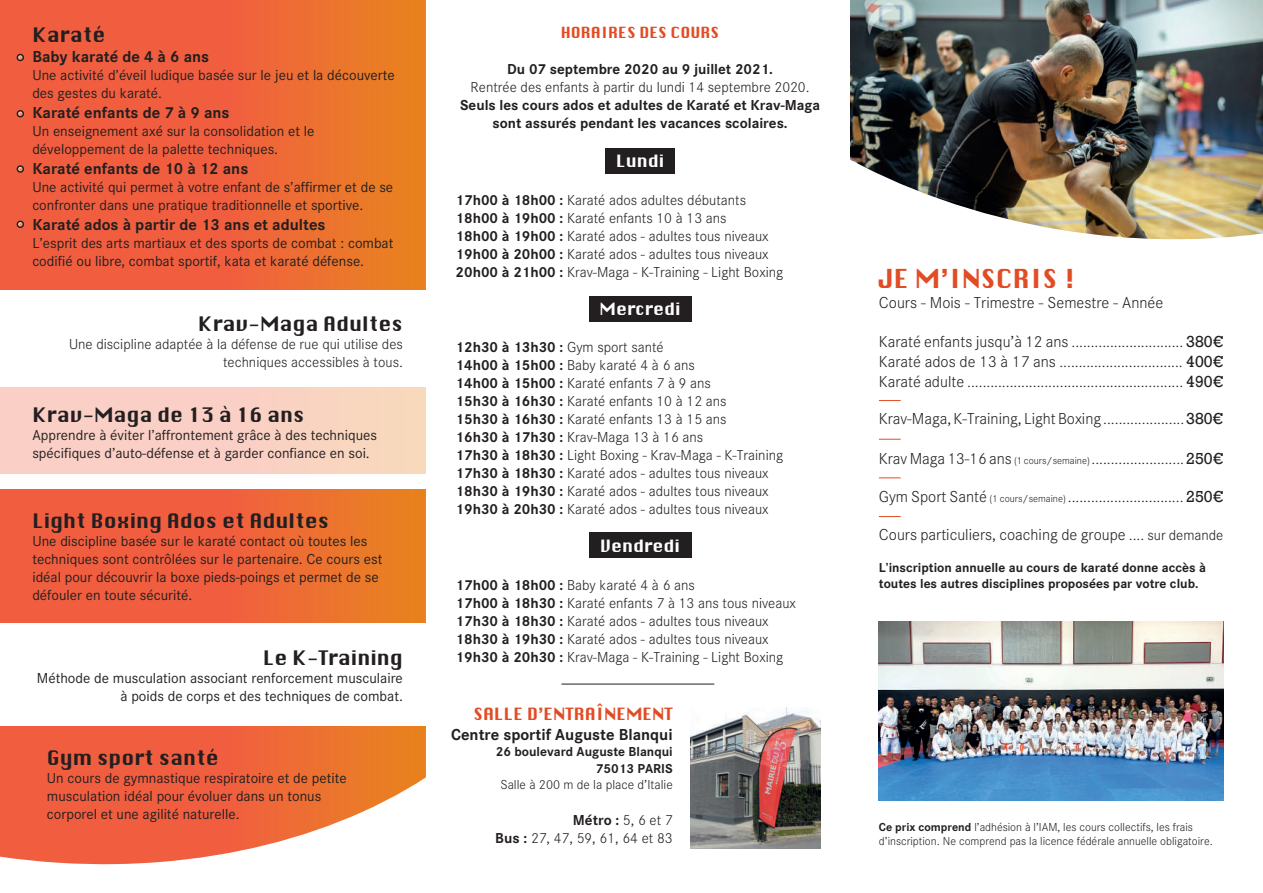
<style>
.page{position:relative;width:1263px;height:893px;background:#fff}
.page>*{position:absolute;margin:0;border:0;box-sizing:border-box;transform-origin:0 0}
.t1{font:25.5px "Krungthep";color:#e24c24}
.t2{font:19.5px "Krungthep";color:#231f20}
.t3{font:300 16.5px "Corporate";color:#231f20}
.t4{font:700 16.5px "Corporate";color:#231f20}
.t5{font:16.5px "Krungthep";color:#fff}
.t6{font:16.5px "Krungthep";color:#e24c24}
.t7{font:300 15px/18px "Corporate";color:#231f20}
.t8{font:15px/18px "Corporate";color:#231f20}
.t9{font:700 15px/18px "Corporate";color:#231f20;text-align:center}
.t10{font:15px "Krungthep";color:#e24c24}
.t11{font:700 13.5px/16.2px "Corporate";color:#231f20}
.t12{font:300 13.5px "Corporate";color:#231f20}
.t13{font:300 12px/14.4px "Corporate";color:#231f20}
.s1{font-weight:700}
.s2{font-size:16.5px}
.s3{font-family:"Rockwell";font-weight:400}
.s4{font-size:15px}
.s5{font-family:"Rockwell";font-weight:400;font-size:15px}
.s6{font-size:10.5px}
</style>
<div class="page">
<div style="left:0;top:388px;width:425px;height:85px;background:#facfc5"></div>
<div style="left:0;top:0;width:425px;height:290px;background:linear-gradient(to right,#f35447,#ea7a27)"></div>
<div style="left:589px;top:532px;width:102px;height:26px;background:#231f20"></div>
<div style="left:590px;top:296px;width:102px;height:25px;background:#231f20"></div>
<div style="left:606px;top:148px;width:69px;height:26px;background:#231f20"></div>
<img style="left:850px;top:0;width:413px;height:153px">
<img style="left:879px;top:622px;width:344px;height:178px">
<img style="left:850px;top:153px;width:413px;height:87px">
<div style="left:0;top:490px;width:425px;height:132px;background:linear-gradient(to right,#f35447,#ea7a27)"></div>
<hr style="left:561px;top:684px;width:153px;height:1px;background:#231f20">
<div style="left:17px;top:54px;width:7px;height:7px;border:2px solid #231f20;border-radius:50%"></div>
<div style="left:17px;top:110px;width:7px;height:7px;border:2px solid #231f20;border-radius:50%"></div>
<div style="left:17px;top:165px;width:7px;height:8px;border:2px solid #231f20;border-radius:50%"></div>
<div style="left:17px;top:221px;width:7px;height:7px;border:2px solid #231f20;border-radius:50%"></div>
<img style="left:690px;top:707px;width:130px;height:141px">
<svg style="left:0;top:726px;width:426px;height:139px"></svg>
<svg style="left:879px;top:400px;width:22px;height:1px"></svg>
<svg style="left:879px;top:439px;width:22px;height:1px"></svg>
<svg style="left:879px;top:478px;width:22px;height:1px"></svg>
<svg style="left:879px;top:516px;width:22px;height:1px"></svg>
<h2 class="t2" style="left:32px;top:24px;width:75px">Karaté</h2>
<p class="t4" style="left:32px;top:47px;width:178px">Baby karaté de 4 à 6 ans</p>
<p class="t8" style="left:32px;top:67px;width:364px">Une activité d’éveil ludique basée sur le jeu et la découverte des gestes du karaté.</p>
<p class="t4" style="left:32px;top:103px;width:199px">Karaté enfants de 7 à 9 ans</p>
<p class="t8" style="left:32px;top:122px;width:284px">Un enseignement axé sur la consolidation et le développement de la palette techniques.</p>
<p class="t4" style="left:32px;top:159px;width:217px">Karaté enfants de 10 à 12 ans</p>
<p class="t8" style="left:32px;top:178px;width:362px">Une activité qui permet à votre enfant de s’affirmer et de se confronter dans une pratique traditionnelle et sportive.</p>
<p class="t4" style="left:32px;top:215px;width:295px">Karaté ados à partir de 13 ans et adultes</p>
<p class="t8" style="left:32px;top:234px;width:363px">L’esprit des arts martiaux et des sports de combat : combat codifié ou libre, combat sportif, kata et karaté défense.</p>
<h2 class="t2" style="left:198px;top:313px;width:206px">Krav-Maga Adultes</h2>
<p class="t7" style="left:69px;top:335px;width:335px;text-align:right">Une discipline adaptée à la défense de rue qui utilise des techniques accessibles à tous.</p>
<h2 class="t2" style="left:32px;top:404px;width:274px">Krav-Maga de 13 à 16 ans</h2>
<p class="t8" style="left:32px;top:427px;width:346px">Apprendre à éviter l’affrontement grâce à des techniques spécifiques d’auto-défense et à garder confiance en soi.</p>
<h2 class="t2" style="left:32px;top:510px;width:298px">Light Boxing Ados et Adultes</h2>
<p class="t8" style="left:32px;top:532px;width:352px">Une discipline basée sur le karaté contact où toutes les techniques sont contrôlées sur le partenaire. Ce cours est idéal pour découvrir la boxe pieds-poings et permet de se défouler en toute sécurité.</p>
<h2 class="t2" style="left:263px;top:647px;width:141px">Le K-Training</h2>
<p class="t8" style="left:37px;top:670px;width:367px;text-align:right">Méthode de musculation associant renforcement musculaire à poids de corps et des techniques de combat.</p>
<h2 class="t2" style="left:47px;top:747px;width:173px">Gym sport santé</h2>
<p class="t8" style="left:47px;top:770px;width:301px">Un cours de gymnastique respiratoire et de petite musculation idéal pour évoluer dans un tonus corporel et une agilité naturelle.</p>
<p class="t10" style="left:561px;top:24px;width:160px">HORAIRES DES COURS</p>
<p class="t9" style="left:507px;top:60px;width:267px">Du 07 septembre 2020 au 9 juillet 2021.</p>
<p class="t7" style="left:471px;top:78px;width:340px">Rentrée des enfants à partir du lundi 14 septembre 2020.</p>
<p class="t9" style="left:460px;top:96px;width:361px">Seuls les cours ados et adultes de Karaté et Krav-Maga sont assurés pendant les vacances scolaires.</p>
<p class="t5" style="left:616px;top:152px;width:50px">Lundi</p>
<p class="t7" style="left:456px;top:191px;width:329px"><span class="s1">17h00 à 18h00 :</span> Karaté ados adultes débutants <span class="s1">18h00 à 19h00 :</span> Karaté enfants 10 à 13 ans<br><span class="s1">18h00 à 19h00 :</span> Karaté ados - adultes tous niveaux <span class="s1">19h00 à 20h00 :</span> Karaté ados - adultes tous niveaux <span class="s1">20h00 à 21h00 :</span> Krav-Maga - K-Training - Light Boxing</p>
<p class="t5" style="left:599px;top:299px;width:83px">Mercredi</p>
<p class="t7" style="left:456px;top:339px;width:329px"><span class="s1">12h30 à 13h30 :</span> Gym sport santé<br><span class="s1">14h00 à 15h00 :</span> Baby karaté 4 à 6 ans<br><span class="s1">14h00 à 15h00 :</span> Karaté enfants 7 à 9 ans<br><span class="s1">15h30 à 16h30 :</span> Karaté enfants 10 à 12 ans<br><span class="s1">15h30 à 16h30 :</span> Karaté enfants 13 à 15 ans<br><span class="s1">16h30 à 17h30 :</span> Krav-Maga 13 à 16 ans<br><span class="s1">17h30 à 18h30 :</span> Light Boxing - Krav-Maga - K-Training <span class="s1">17h30 à 18h30 :</span> Karaté ados - adultes tous niveaux <span class="s1">18h30 à 19h30 :</span> Karaté ados - adultes tous niveaux <span class="s1">19h30 à 20h30 :</span> Karaté ados - adultes tous niveaux</p>
<p class="t5" style="left:600px;top:537px;width:81px">Vendredi</p>
<p class="t7" style="left:456px;top:576px;width:342px"><span class="s1">17h00 à 18h00 :</span> Baby karaté 4 à 6 ans<br><span class="s1">17h00 à 18h30 :</span> Karaté enfants 7 à 13 ans tous niveaux <span class="s1">17h30 à 18h30 :</span> Karaté ados - adultes tous niveaux <span class="s1">18h30 à 19h30 :</span> Karaté ados - adultes tous niveaux <span class="s1">19h30 à 20h30 :</span> Krav-Maga - K-Training - Light Boxing</p>
<p class="t6" style="left:473px;top:705px;width:201px">SALLE D’ENTRAÎNEMENT</p>
<p class="t4" style="left:451px;top:725px;width:223px">Centre sportif Auguste Blanqui</p>
<p class="t11" style="left:496px;top:744px;width:179px;text-align:right">26 boulevard Auguste Blanqui<br>75013 PARIS</p>
<p class="t12" style="left:500px;top:777px;width:174px">Salle à 200 m de la place d’Italie</p>
<p class="t7" style="left:495px;top:811px;width:179px;text-align:right"><span class="s1">Métro :</span> 5, 6 et 7<br><span class="s1">Bus :</span> 27, 47, 59, 61, 64 et 83</p>
<h1 class="t1" style="left:879px;top:265px;width:199px">JE M’INSCRIS !</h1>
<p class="t3" style="left:879px;top:294px;width:286px">Cours - Mois - Trimestre - Semestre - Année</p>
<p class="t7" style="left:879px;top:332px;width:346px;line-height:19.8px;text-align:justify"><span class="s2">Karaté enfants jusqu’à 12 ans</span> ............................. <span class="s3">380€ </span><span class="s2">Karaté ados de 13 à 17 ans</span> ................................ <span class="s3">400€ </span><span class="s2">Karaté adulte</span> ........................................................ <span class="s3">490€</span></p>
<p class="t3" style="left:879px;top:410px;width:346px">Krav-Maga, K-Training, Light Boxing <span class="s4">.....................</span><span class="s5">380€</span></p>
<p class="t7" style="left:879px;top:450px;width:346px"><span class="s2">Krav Maga 13-16 ans</span> <span class="s6">(1 cours/semaine)</span> ........................ <span class="s3">250€</span></p>
<p class="t7" style="left:879px;top:488px;width:346px"><span class="s2">Gym Sport Santé</span> <span class="s6">(1 cours/semaine)</span> .............................. <span class="s3">250€</span></p>
<p class="t3" style="left:879px;top:525px;width:346px">Cours particuliers, coaching de groupe <span class="s4">.... sur demande</span></p>
<p class="t11" style="left:879px;top:560px;width:328px">L’inscription annuelle au cours de karaté donne accès à toutes les autres disciplines proposées par votre club.</p>
<p class="t13" style="left:879px;top:820px;width:335px"><span class="s1">Ce prix comprend</span> l’adhésion à l’IAM, les cours collectifs, les frais d’inscription. Ne comprend pas la licence fédérale annuelle obligatoire.</p>
</div>
